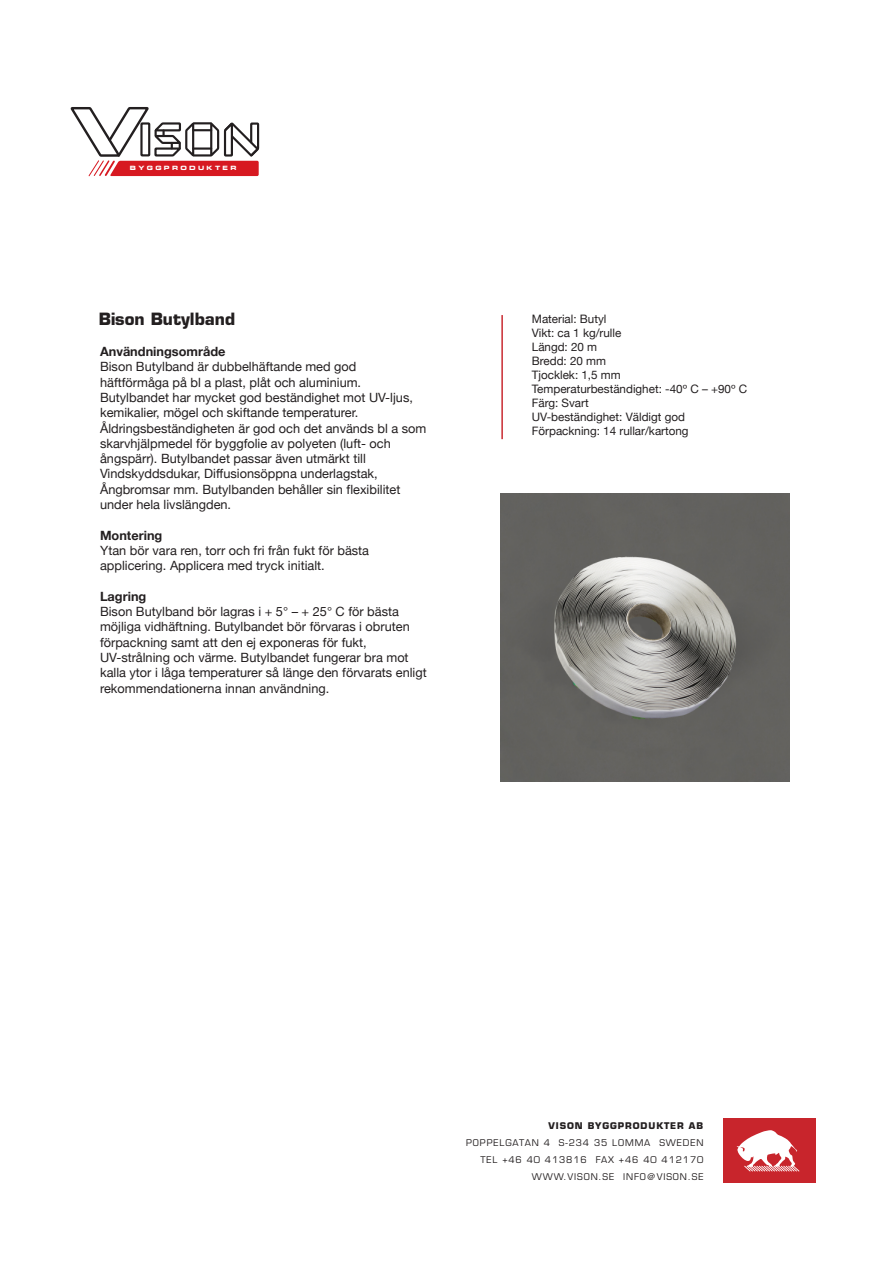
<style>
.page{position:relative;width:893px;height:1263px;background:#fff}
.page>*{position:absolute;margin:0;border:0;box-sizing:border-box;transform-origin:0 0}
.t1{font:700 16.5px "Eurostile";color:#231f20}
.t2{font:12.75px/15.3px "Helvetica Neue";color:#231f20}
.t3{font:700 12.75px "Helvetica Neue";color:#231f20}
.t4{font:11.7px/14px "Helvetica Neue";color:#231f20}
.t5{font:9px/17.2px "Eurostile";letter-spacing:.1em;color:#231f20;text-align:right}
.t6{font:700 9px "Eurostile";letter-spacing:.1em;color:#231f20}
.t7{font:5.85px "Eurostile Bold Extended Two";letter-spacing:.4em;color:#fff}
</style>
<div class="page">
<svg style="left:70px;top:107px;width:190px;height:70px"></svg>
<img style="left:501px;top:493px;width:288px;height:289px">
<hr style="left:501px;top:315px;width:2px;height:124px;background:#c8252c">
<div style="left:723px;top:1118px;width:92px;height:65px;background:#c8252c"></div>
<svg style="left:736px;top:1130px;width:63px;height:41px"></svg>
<p class="t7" style="left:130px;top:164px;width:108px">BYGGPRODUKTER</p>
<p class="t1" style="left:99px;top:309px;width:138px">Bison Butylband</p>
<p class="t3" style="left:100px;top:341px;width:127px">Användningsområde</p>
<p class="t2" style="left:100px;top:360px;width:328px">Bison Butylband är dubbelhäftande med god häftförmåga på bl a plast, plåt och aluminium.<br>Butylbandet har mycket god beständighet mot UV-ljus, kemikalier, mögel och skiftande temperaturer.<br>Åldringsbeständigheten är god och det används bl a som skarvhjälpmedel för byggfolie av polyeten (luft- och ångspärr). Butylbandet passar även utmärkt till Vindskyddsdukar, Diffusionsöppna underlagstak, Ångbromsar mm. Butylbanden behåller sin flexibilitet under hela livslängden.</p>
<p class="t3" style="left:100px;top:525px;width:64px">Montering</p>
<p class="t2" style="left:100px;top:543px;width:270px">Ytan bör vara ren, torr och fri från fukt för bästa applicering. Applicera med tryck initialt.</p>
<p class="t3" style="left:100px;top:586px;width:48px">Lagring</p>
<p class="t2" style="left:100px;top:605px;width:328px">Bison Butylband bör lagras i + 5° – + 25° C för bästa möjliga vidhäftning. Butylbandet bör förvaras i obruten förpackning samt att den ej exponeras för fukt, UV-strålning och värme. Butylbandet fungerar bra mot kalla ytor i låga temperaturer så länge den förvarats enligt rekommendationerna innan användning.</p>
<p class="t4" style="left:532px;top:313px;width:217px">Material: Butyl<br>Vikt: ca 1 kg/rulle<br>Längd: 20 m<br>Bredd: 20 mm<br>Tjocklek: 1,5 mm<br>Temperaturbeständighet: -40º C – +90º C<br>Färg: Svart<br>UV-beständighet: Väldigt god<br>Förpackning: 14 rullar/kartong</p>
<p class="t6" style="left:548px;top:1120px;width:156px">VISON BYGGPRODUKTER AB</p>
<p class="t5" style="left:466px;top:1134px;width:239px">POPPELGATAN 4 S-234 35 LOMMA SWEDEN<br>TEL +46 40 413816 FAX +46 40 412170<br>WWW.VISON.SE INFO@VISON.SE</p>
</div>
